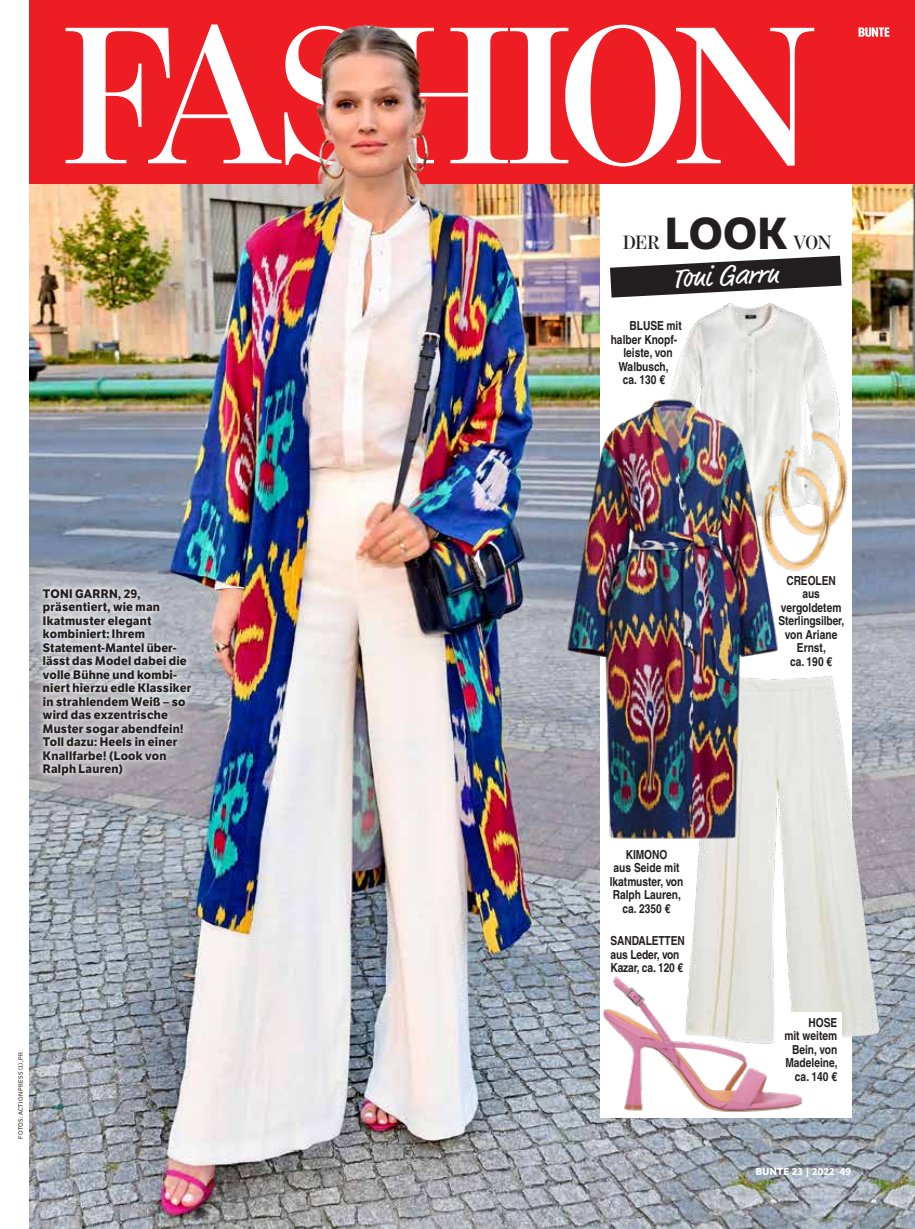
<style>
.page{position:relative;width:915px;height:1229px;background:#fff}
.page>*{position:absolute;margin:0;border:0;box-sizing:border-box;transform-origin:0 0}
.t1{font:600 198px "Benton Mod Disp";letter-spacing:-.05em;color:#fff}
.t2{font:700 43.5px "LFT Etica";color:#231f20}
.t3{font:28.8px "Market Offc";color:#fff}
.t4{font:600 19.5px "Benton Mod Disp";letter-spacing:-.01em;color:#231f20}
.t5{font:700 condensed 12.45px/13.5px "Helvetica LT";color:#231f20;text-align:center}
.t6{font:700 12px/13.5px "LFT Etica";letter-spacing:.02em;color:#231f20}
.t7{font:700 9.75px "LFT Etica";letter-spacing:.025em;color:#fff}
.t8{font:6px "LFT Etica";letter-spacing:.045em;color:#231f20}
</style>
<div class="page">
<img style="left:30px;top:184px;width:884px;height:1045px">
<div style="left:600px;top:184px;width:251px;height:934px;background:#fff"></div>
<div style="left:30px;top:0;width:884px;height:184px;background:#ee1d23"></div>
<svg style="left:858px;top:27px;width:31px;height:10px"></svg>
<img style="left:288px;top:24px;width:163px;height:181px">
<img style="left:669px;top:303px;width:171px;height:121px">
<img style="left:779px;top:424px;width:84px;height:120px">
<img style="left:689px;top:674px;width:193px;height:373px">
<img style="left:565px;top:396px;width:214px;height:445px">
<img style="left:599px;top:971px;width:205px;height:143px">
<img style="left:746px;top:460px;width:99px;height:120px">
<svg style="left:32px;top:578px;width:169px;height:208px;background:#c4c4ca"></svg>
<div style="left:779px;top:1013px;width:62px;height:73px;background:#fff"></div>
<svg style="left:610px;top:256px;width:231px;height:42px"></svg>
<h1 class="t1" style="left:64px;top:-13px;width:751px">FASHION</h1>
<h2 class="t2" style="left:665px;top:207px;width:124px">LOOK</h2>
<h3 class="t4" style="left:792px;top:232px;width:40px">VON</h3>
<h3 class="t4" style="left:623px;top:232px;width:38px">DER</h3>
<h3 class="t3" style="left:671px;top:260px;width:107px;rotate:-3deg">Toni Garrn</h3>
<p class="t5" style="left:629px;top:319px;width:54px">BLUSE mit</p>
<p class="t5" style="left:610px;top:333px;width:68px">halber Knopf-</p>
<p class="t5" style="left:623px;top:346px;width:51px">leiste, von</p>
<p class="t5" style="left:618px;top:360px;width:52px">Walbusch,</p>
<p class="t5" style="left:622px;top:373px;width:44px">ca. 130 €</p>
<p class="t6" style="left:43px;top:587px;width:150px">TONI GARRN, 29, präsentiert, wie man<br>Ikatmuster elegant kombiniert: Ihrem<br>Statement-Mantel über&shy;lässt das Model dabei die volle Bühne und kombi&shy;niert hierzu edle Klassiker in strahlendem Weiß – so wird das exzentrische<br>Muster sogar abendfein!<br>Toll dazu: Heels in einer<br>Knallfarbe! (Look von<br>Ralph Lauren)</p>
<p class="t8" style="left:17px;top:1138px;width:88px;rotate:-90deg">FOTOS: ACTION PRESS (1), PR</p>
<p class="t5" style="left:778px;top:573px;width:67px">CREOLEN aus vergoldetem<br>Sterlingsilber, von Ariane<br>Ernst,<br>ca. 190 €</p>
<p class="t5" style="left:609px;top:847px;width:75px">KIMONO<br>aus Seide mit<br>Ikatmuster, von<br>Ralph Lauren, ca. 2350 €</p>
<p class="t5" style="left:610px;top:934px;width:76px;text-align:left">SANDALETTEN aus Leder, von<br>Kazar, ca. 120 €</p>
<p class="t5" style="left:784px;top:1015px;width:55px;text-align:right">HOSE<br>mit weitem<br>Bein, von<br>Madeleine, ca. 140 €</p>
<p class="t7" style="left:755px;top:1166px;width:97px">BUNTE 23 | 2022 49</p>
</div>
